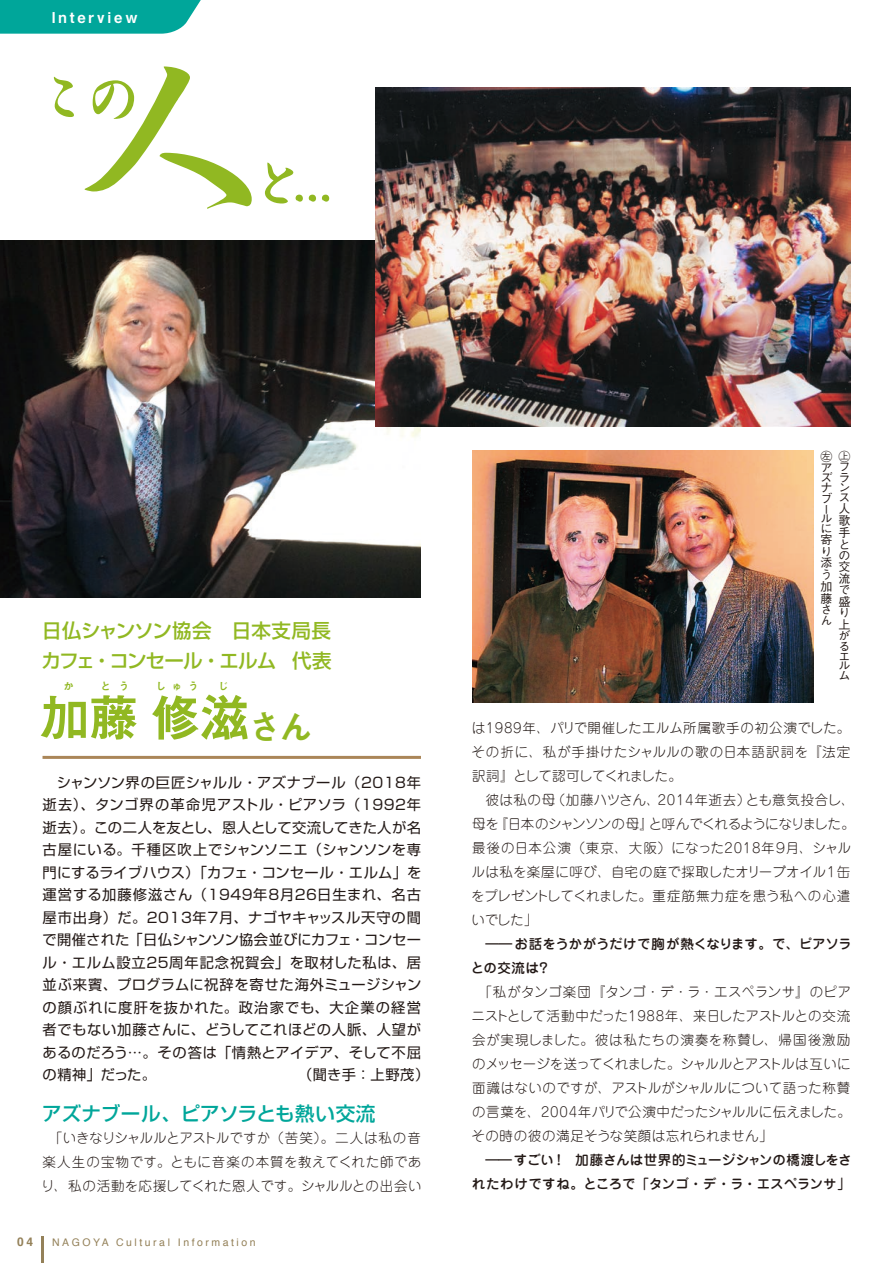
<style>
.page{position:relative;width:893px;height:1263px;background:#fff}
.page>*{position:absolute;margin:0;border:0;box-sizing:border-box;transform-origin:0 0}
.t1{font:51px "Midashi Go Pr 5 MB31";color:#91b822}
.t2{font:34.5px "Midashi Go Pr 5 MB31";color:#91b822}
.t3{font:500 19.5px/30px "Shin Go Pr 5";letter-spacing:-.04em;color:#91b822}
.t4{font:500 19.5px "Shin Go Pro";letter-spacing:.01em;color:#00a69a}
.t5{font:15px "Midashi Go Pro MB31";letter-spacing:.19em;color:#fff}
.t6{font:14.25px/22.5px "Shin Go Pro";letter-spacing:.03em;color:#231916;text-align:justify}
.t7{font:300 13.5px/24px "Jun 101 Pro";letter-spacing:.02em;color:#231916;text-align:justify}
.t8{font:500 13.5px/24px "Jun 34 Pro";letter-spacing:-.005em;color:#231916}
.t9{font:500 12px/11.1px "Gothic BBB Pr 5";color:#231916}
.t10{font:700 12px "Helvetica";color:#948159}
.t11{font:10.5px "Helvetica";letter-spacing:.24em;color:#948159}
.t12{font:10.5px "Midashi Go Pr 5 MB31";color:#91b822}
</style>
<div class="page">
<hr style="left:42px;top:1236px;width:2px;height:27px;background:#948159">
<svg style="left:0;top:0;width:201px;height:34px;background:#11aca1"></svg>
<img style="left:472px;top:450px;width:341px;height:252px">
<img style="left:0;top:240px;width:421px;height:357px">
<img style="left:376px;top:88px;width:474px;height:338px">
<hr style="left:43px;top:756px;width:378px;height:3px;background:#aa8658">
<svg style="left:54px;top:77px;width:20px;height:40px"></svg>
<svg style="left:85px;top:66px;width:167px;height:143px"></svg>
<svg style="left:265px;top:162px;width:38px;height:41px"></svg>
<svg style="left:309px;top:195px;width:7px;height:7px"></svg>
<svg style="left:322px;top:195px;width:7px;height:7px"></svg>
<p class="t5" style="left:52px;top:5px;width:87px">Interview</p>
<h3 class="t3" style="left:42px;top:614px;width:291px">日仏シャンソン協会　日本支局長カフェ・コンセール・エルム 代表</h3>
<p class="t12" style="left:64px;top:677px;width:12px">か</p>
<p class="t12" style="left:101px;top:677px;width:100px">とう　しゅう</p>
<p class="t12" style="left:218px;top:677px;width:12px">じ</p>
<h2 class="t2" style="left:248px;top:699px;width:67px">さん</h2>
<p class="t6" style="left:42px;top:769px;width:380px">　シャンソン界の巨匠シャルル・アズナブール（2018年逝去）、タンゴ界の革命児アストル・ピアソラ（1992年逝去）。この二人を友とし、恩人として交流してきた人が名古屋にいる。千種区吹上でシャンソニエ（シャンソンを専門にするライブハウス）「カフェ・コンセール・エルム」を運営する加藤修滋さん（1949年８月26日生まれ、名古屋市出身）だ。2013年７月、ナゴヤキャッスル天守の間で開催された「日仏シャンソン協会並びにカフェ・コンセール・エルム設立25周年記念祝賀会」を取材した私は、居並ぶ来賓、プログラムに祝辞を寄せた海外ミュージシャンの顔ぶれに度肝を抜かれた。政治家でも、大企業の経営者でもない加藤さんに、どうしてこれほどの人脈、人望があるのだろう…。その答は「情熱とアイデア、そして不屈の精神」だった。</p>
<h1 class="t1" style="left:40px;top:677px;width:212px">加藤 修滋</h1>
<p class="t6" style="left:258px;top:1062px;width:173px">　　 （聞き手：上野茂）</p>
<h3 class="t4" style="left:42px;top:1098px;width:335px">アズナブール、ピアソラとも熱い交流</h3>
<p class="t7" style="left:41px;top:1124px;width:382px;text-align:center">「いきなりシャルルとアストルですか（苦笑）。二人は私の音楽人生の宝物です。ともに音楽の本質を教えてくれた師であり、私の活動を応援してくれた恩人です。シャルルとの出会い</p>
<p class="t10" style="left:17px;top:1232px;width:18px">04</p>
<p class="t11" style="left:52px;top:1234px;width:205px">NAGOYA Cultural Information</p>
<p class="t9" style="left:820px;top:450px;width:13px;line-height:10.5px;text-align:justify">㊧アズナ</p>
<p class="t9" style="left:820px;top:493px;width:13px;line-height:9.9px">ブールに</p>
<p class="t9" style="left:820px;top:533px;width:13px;line-height:11.6px">寄り添う加藤さん</p>
<p class="t9" style="left:838px;top:450px;width:13px;line-height:10.4px;text-align:justify">㊤フランス</p>
<p class="t9" style="left:838px;top:502px;width:13px">人歌手との交流で盛り上がるエルム</p>
<p class="t7" style="left:472px;top:715px;width:380px">は1989年、パリで開催したエルム所属歌手の初公演でした。その折に、私が手掛けたシャルルの歌の日本語訳詞を『法定訳詞』として認可してくれました。</p>
<p class="t7" style="left:471px;top:787px;width:385px;text-align:left;text-indent:14px">彼は私の母（加藤ハツさん、2014年逝去）とも意気投合し、母を『日本のシャンソンの母』と呼んでくれるようになりました。最後の日本公演（東京、大阪）になった2018年９月、シャルルは私を楽屋に呼び、自宅の庭で採取したオリーブオイル１缶をプレゼントしてくれました。重症筋無力症を患う私への心遣いでした」</p>
<p class="t8" style="left:471px;top:931px;width:382px;text-indent:15px">―― お話をうかがうだけで胸が熱くなります。で、ピアソラとの交流は？</p>
<p class="t7" style="left:472px;top:979px;width:381px;text-indent:7px">「私がタンゴ楽団『タンゴ・デ・ラ・エスペランサ』のピアニストとして活動中だった1988年、来日したアストルとの交流会が実現しました。彼は私たちの演奏を称賛し、帰国後激励のメッセージを送ってくれました。シャルルとアストルは互いに面識はないのですが、アストルがシャルルについて語った称賛の言葉を、2004年パリで公演中だったシャルルに伝えました。その時の彼の満足そうな笑顔は忘れられません」</p>
<p class="t8" style="left:472px;top:1147px;width:381px;text-align:right">―― すごい！　加藤さんは世界的ミュージシャンの橋渡しをされたわけですね。ところで「タンゴ・デ・ラ・エスペランサ」</p>
</div>
